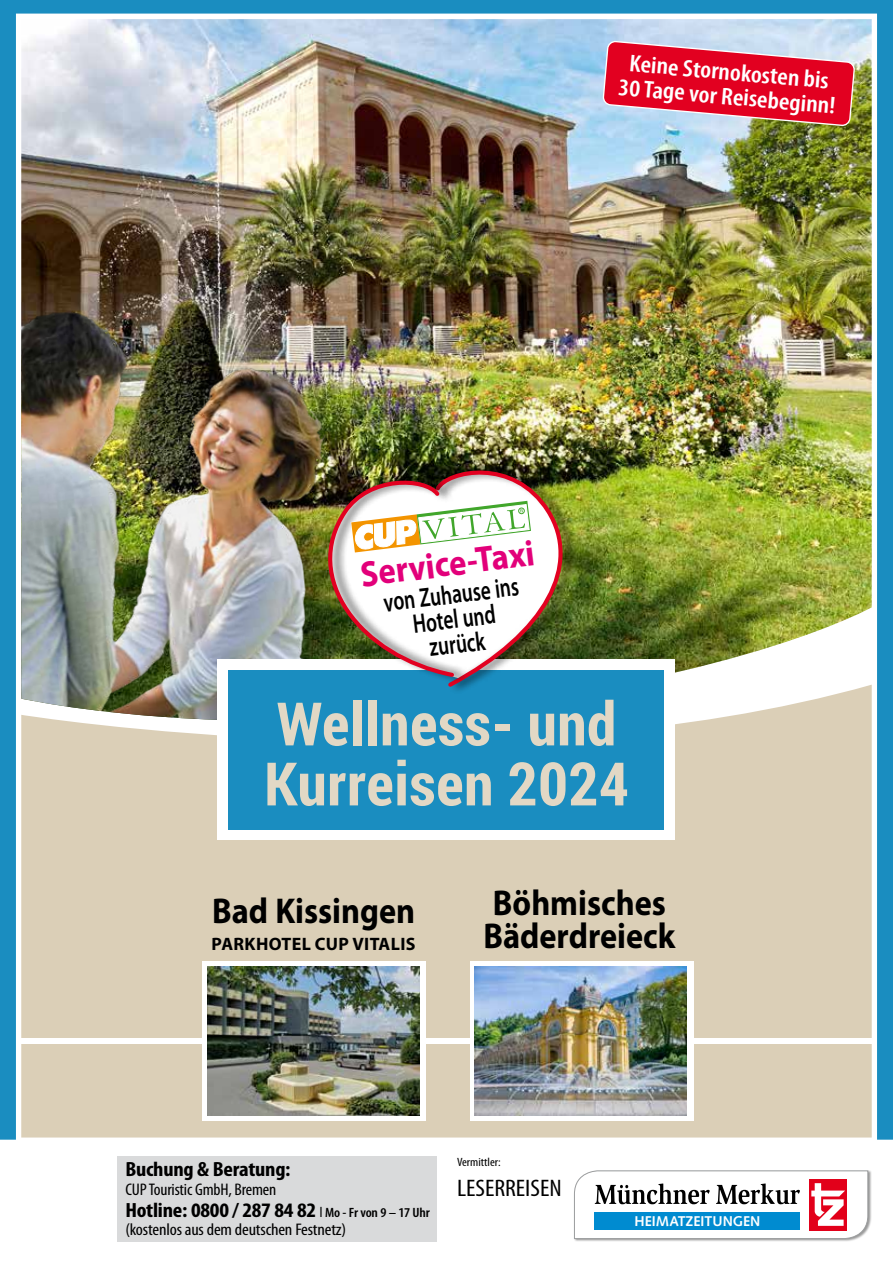
<style>
.page{position:relative;width:893px;height:1263px;background:#fff}
.page>*{position:absolute;margin:0;border:0;box-sizing:border-box;transform-origin:0 0}
.t1{font:700 60px/60px "Roboto Condensed";letter-spacing:.01em;color:#e2d8c5}
.t2{font:700 36.3px "Myriad Pro";color:#e2007a;scale:.9 1}
.t3{font:700 36px/33px "Myriad Pro";color:#000;scale:.9 1}
.t4{font:600 27px/25px "Myriad Pro";color:#000;text-align:center;scale:.71 1}
.t5{font:600 condensed 24.3px/24.3px "Myriad Pro";color:#fff;text-align:center;scale:1.1 1}
.t6{font:condensed 24px "Myriad Pro";color:#000;scale:1.1 1}
.t7{font:700 condensed 20.7px "Myriad Pro";letter-spacing:-.01em;color:#000;scale:1.1 1}
.t8{font:700 18px "Myriad Pro";letter-spacing:.02em;color:#000}
.t9{font:condensed 16.8px "Myriad Pro";letter-spacing:-.01em;color:#000;scale:1.1 1}
.t10{font:condensed 16.8px "Myriad Pro";letter-spacing:-.01em;color:#000;scale:1.05 1}
.t11{font:700 14.25px "Syntax";color:#fff}
.t12{font:condensed 12px "Myriad Pro";color:#000;scale:1.1 1}
.s1{font-family:"Roboto Condensed";font-weight:300;font-stretch:normal;font-size:18px}
.s2{font-weight:600;font-size:13.5px}
</style>
<div class="page">
<div style="left:117px;top:1157px;width:319px;height:85px;background:#d9dadb"></div>
<img style="left:0;top:0;width:893px;height:1140px">
<img style="left:474px;top:966px;width:213px;height:149px">
<div style="left:573px;top:1170px;width:299px;height:72px;background:#000;opacity:.4"></div>
<svg style="left:574px;top:1170px;width:294px;height:69px"></svg>
<img style="left:295px;top:456px;width:292px;height:234px">
<div style="left:518px;top:508px;width:7px;height:6px;border:1px solid #41a62b;border-radius:50%"></div>
<p class="t5" style="left:622px;top:50px;width:199px;rotate:5deg">Keine Stornokosten bis<br>30 Tage vor Reisebeginn!</p>
<h2 class="t2" style="left:358px;top:551px;width:196px;rotate:-7deg">Service-Taxi</h2>
<h3 class="t4" style="left:382px;top:589px;width:193px;rotate:-7deg">von Zuhause ins<br>Hotel und zurück</h3>
<h1 class="t1" style="left:264px;top:692px;width:366px">Wellness- und<br>Kurreisen 2024</h1>
<h3 class="t3" style="left:212px;top:894px;width:227px">Bad Kissingen</h3>
<p class="t8" style="left:212px;top:933px;width:205px">PARKHOTEL CUP VITALIS</p>
<h3 class="t3" style="left:483px;top:885px;width:215px">Böhmisches<br>Bäderdreieck</h3>
<p class="t7" style="left:125px;top:1156px;width:152px">Buchung &amp; Beratung:</p>
<p class="t10" style="left:125px;top:1179px;width:145px">CUP Touristic GmbH, Bremen</p>
<p class="t7" style="left:125px;top:1197px;width:278px">Hotline: 0800 / 287 84 82 <span class="s1">I</span><span class="s2">Mo - Fr von 9 – 17 Uhr</span></p>
<p class="t9" style="left:125px;top:1219px;width:202px">(kostenlos aus dem deutschen Festnetz)</p>
<p class="t12" style="left:457px;top:1154px;width:41px">Vermittler:</p>
<p class="t6" style="left:457px;top:1173px;width:97px">LESERREISEN</p>
<p class="t11" style="left:635px;top:1213px;width:127px">HEIMATZEITUNGEN</p>
</div>
